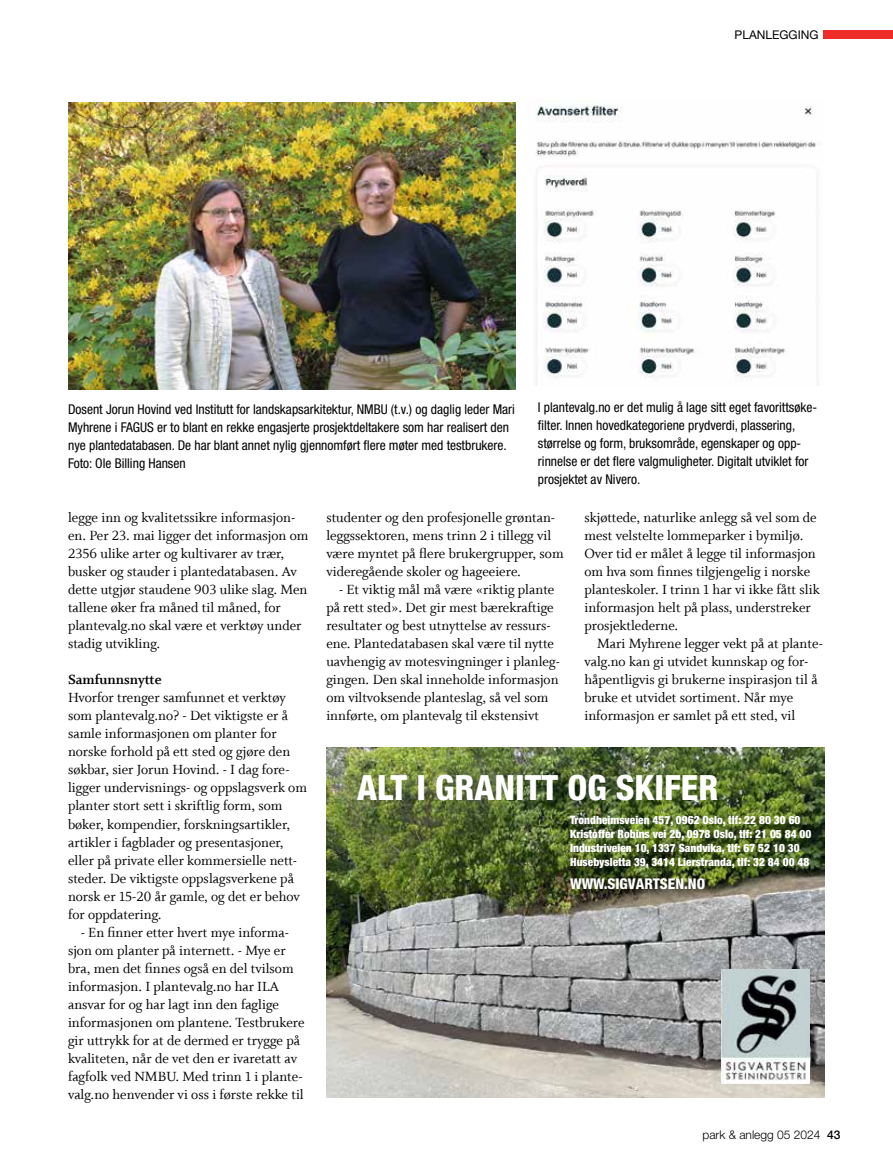
<style>
.page{position:relative;width:893px;height:1170px;background:#fff}
.page>*{position:absolute;margin:0;border:0;box-sizing:border-box;transform-origin:0 0}
.t1{font:800 condensed 34.8px "Helvetica Neue";color:#fff}
.t2{font:15px/18px "Whitman Roman LF";color:#000}
.t3{font:15px "Whitman Bold Os F";color:#000}
.t4{font:800 condensed 14.85px "Helvetica Neue";color:#fff}
.t5{font:condensed 13.5px/18px "Helvetica Neue LT Std";color:#000}
.t6{font:300 12px "Helvetica Neue LT Std";color:#000}
.t7{font:12px "Helvetica Neue LT Std";color:#000}
.t8{font:900 condensed 11.4px/14.1px "Helvetica Neue LT Std";color:#fff}
.s1{font-weight:500}
</style>
<div class="page">
<div style="left:824px;top:30px;width:69px;height:9px;background:#ee2d29"></div>
<img style="left:326px;top:747px;width:499px;height:350px">
<img style="left:721px;top:969px;width:88px;height:114px">
<img style="left:68px;top:102px;width:448px;height:288px">
<img style="left:535px;top:105px;width:284px;height:280px">
<p class="t7" style="left:735px;top:28px;width:85px">PLANLEGGING</p>
<p class="t5" style="left:538px;top:398px;width:281px">I plantevalg.no er det mulig å lage sitt eget favorittsøke&shy;filter. Innen hovedkategoriene prydverdi, plassering, størrelse og form, bruksområde, egenskaper og opp&shy;rinnelse er det flere valgmuligheter. Digitalt utviklet for prosjektet av Nivero.</p>
<p class="t2" style="left:584px;top:509px;width:237px">skjøttede, naturlike anlegg så vel som de mest velstelte lommeparker i bymiljø.<br>Over tid er målet å legge til informasjon om hva som finnes tilgjengelig i norske planteskoler. I trinn 1 har vi ikke fått slik informasjon helt på plass, understreker prosjektlederne.</p>
<p class="t2" style="left:584px;top:635px;width:240px;text-indent:13px">Mari Myhrene legger vekt på at plante&shy;valg.no kan gi utvidet kunnskap og for&shy;håpentligvis gi brukerne inspirasjon til å bruke et utvidet sortiment. Når mye informasjon er samlet på ett sted, vil</p>
<p class="t5" style="left:68px;top:400px;width:448px">Dosent Jorun Hovind ved Institutt for landskapsarkitektur, NMBU (t.v.) og daglig leder Mari Myhrene i FAGUS er to blant en rekke engasjerte prosjektdeltakere som har realisert den nye plantedatabasen. De har blant annet nylig gjennomført flere møter med testbrukere.<br>Foto: Ole Billing Hansen</p>
<p class="t2" style="left:68px;top:509px;width:242px">legge inn og kvalitetssikre informasjon&shy;en. Per 23. mai ligger det informasjon om 2356 ulike arter og kultivarer av trær, busker og stauder i plantedatabasen. Av dette utgjør staudene 903 ulike slag. Men tallene øker fra måned til måned, for plantevalg.no skal være et verktøy under stadig utvikling.</p>
<p class="t3" style="left:68px;top:671px;width:95px">Samfunnsnytte</p>
<p class="t2" style="left:68px;top:689px;width:240px">Hvorfor trenger samfunnet et verktøy som plantevalg.no? - Det viktigste er å samle informasjonen om planter for norske forhold på ett sted og gjøre den søkbar, sier Jorun Hovind. - I dag fore&shy;ligger undervisnings- og oppslagsverk om planter stort sett i skriftlig form, som bøker, kompendier, forskningsartikler, artikler i fagblader og presentasjoner, eller på private eller kommersielle nett&shy;steder. De viktigste oppslagsverkene på norsk er 15-20 år gamle, og det er behov for oppdatering.</p>
<p class="t2" style="left:68px;top:923px;width:238px;text-indent:13px">- En finner etter hvert mye informa&shy;sjon om planter på internett. - Mye er bra, men det finnes også en del tvilsom informasjon. I plantevalg.no har ILA ansvar for og har lagt inn den faglige informasjonen om plantene. Testbrukere gir uttrykk for at de dermed er trygge på kvaliteten, når de vet den er ivaretatt av fagfolk ved NMBU. Med trinn 1 i plante&shy;valg.no henvender vi oss i første rekke til</p>
<p class="t2" style="left:326px;top:509px;width:239px">studenter og den profesjonelle grøntan&shy;leggssektoren, mens trinn 2 i tillegg vil være myntet på flere brukergrupper, som videregående skoler og hageeiere.</p>
<p class="t2" style="left:326px;top:581px;width:235px;text-indent:13px">- Et viktig mål må være «riktig plante på rett sted». Det gir mest bærekraftige resultater og best utnyttelse av ressurs&shy;ene. Plantedatabasen skal være til nytte uavhengig av motesvingninger i planleg&shy;gingen. Den skal inneholde informasjon om viltvoksende planteslag, så vel som innførte, om plantevalg til ekstensivt</p>
<h1 class="t1" style="left:357px;top:765px;width:363px">ALT I GRANITT OG SKIFER</h1>
<p class="t8" style="left:570px;top:812px;width:243px">Trondheimsveien 457, 0962 Oslo, tlf: 22 80 30 60<br>Kristoffer Robins vei 2b, 0978 Oslo, tlf: 21 05 84 00<br>Industriveien 10, 1337 Sandvika, tlf: 67 52 10 30<br>Husebysletta 39, 3414 Lierstranda, tlf: 32 84 00 48</p>
<p class="t4" style="left:570px;top:874px;width:137px">WWW.SIGVARTSEN.NO</p>
<p class="t6" style="left:702px;top:1127px;width:140px">park &amp; anlegg 05 2024 <span class="s1">43</span></p>
</div>
